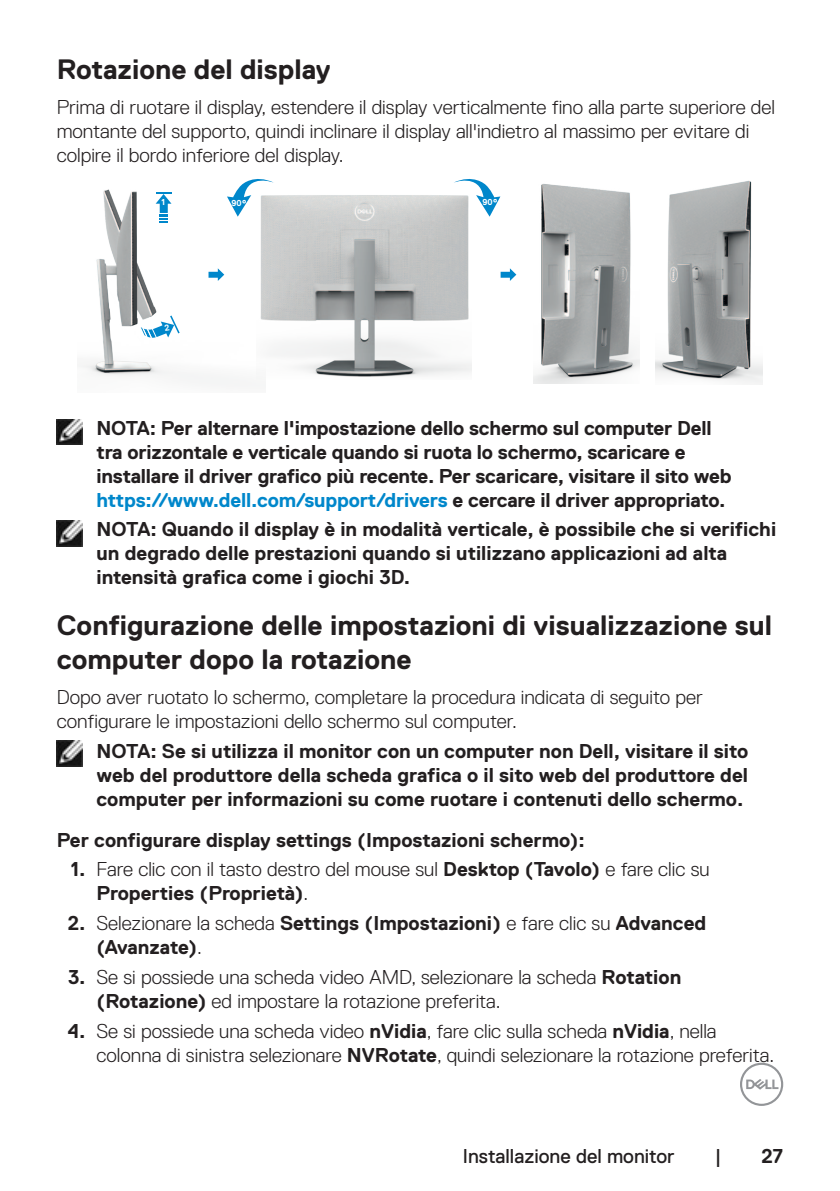
<style>
.page{position:relative;width:840px;height:1191px;background:#fff}
.page>*{position:absolute;margin:0;border:0;box-sizing:border-box;transform-origin:0 0}
.Head2{font:700 28px/33.6px "Dell Replica";color:#231f20}
.Number_List-Sub{font:700 20px/24px "Dell Replica";letter-spacing:-.01em;color:#231f20}
.Number_List-Sub-2{font:300 20px/24px "Dell Replica";color:#231f20}
.Paragraph{font:300 20px/24px "Dell Replica";color:#231f20}
.Paragraph-2{font:700 20px "Dell Replica";color:#231f20}
.t1{font:20px "Dell Replica";color:#231f20}
.t2{font:700 8.6px "Dell Replica";color:#fff}
.s1{color:#0087cb}
.s2{font-weight:700}
.s3{font-weight:300}
</style>
<div class="page">
<svg style="left:740px;top:1062px;width:42px;height:44px"></svg>
<svg style="left:240px;top:179px;width:34px;height:7px"></svg>
<svg style="left:454px;top:179px;width:46px;height:38px"></svg>
<svg style="left:500px;top:268px;width:16px;height:13px"></svg>
<img style="left:265px;top:191px;width:206px;height:186px">
<img style="left:533px;top:184px;width:106px;height:199px">
<img style="left:655px;top:181px;width:106px;height:203px">
<img style="left:79px;top:186px;width:186px;height:200px">
<img style="left:57px;top:419px;width:25px;height:25px">
<img style="left:57px;top:521px;width:25px;height:25px">
<img style="left:57px;top:740px;width:25px;height:26px">
<svg style="left:141px;top:315px;width:38px;height:23px"></svg>
<p class="Head2" style="left:57px;top:52px;width:275px">Rotazione del display</p>
<p class="Paragraph" style="left:57px;top:95px;width:719px">Prima di ruotare il display, estendere il display verticalmente fino alla parte superiore del montante del supporto, quindi inclinare il display all'indietro al massimo per evitare di colpire il bordo inferiore del display.</p>
<p class="t2" style="left:161px;top:198px;width:5px">1</p>
<p class="t2" style="left:231px;top:198px;width:17px">90°</p>
<p class="t2" style="left:482px;top:197px;width:17px">90°</p>
<p class="Number_List-Sub" style="left:96px;top:416px;width:636px">NOTA: Per alternare l'impostazione dello schermo sul computer Dell tra orizzontale e verticale quando si ruota lo schermo, scaricare e installare il driver grafico più recente. Per scaricare, visitare il sito web <span class="s1">https://www.dell.com/support/drivers</span> e cercare il driver appropriato.</p>
<p class="Number_List-Sub" style="left:96px;top:517px;width:681px">NOTA: Quando il display è in modalità verticale, è possibile che si verifichi un degrado delle prestazioni quando si utilizzano applicazioni ad alta intensità grafica come i giochi 3D.</p>
<p class="Head2" style="left:57px;top:609px;width:716px">Configurazione delle impostazioni di visualizzazione sul computer dopo la rotazione</p>
<p class="Paragraph" style="left:57px;top:685px;width:647px">Dopo aver ruotato lo schermo, completare la procedura indicata di seguito per configurare le impostazioni dello schermo sul computer.</p>
<p class="Number_List-Sub" style="left:96px;top:739px;width:653px;text-align:justify">NOTA: Se si utilizza il monitor con un computer non Dell, visitare il sito web del produttore della scheda grafica o il sito web del produttore del computer per informazioni su come ruotare i contenuti dello schermo.</p>
<p class="Paragraph-2" style="left:57px;top:828px;width:529px">Per configurare display settings (Impostazioni schermo):</p>
<p class="Number_List-Sub-2" style="left:96px;top:857px;width:614px;text-indent:-26px"><span class="s2">1.</span> Fare clic con il tasto destro del mouse sul <span class="s2">Desktop (Tavolo)</span> e fare clic su<br><span class="s2">Properties (Proprietà)</span>.</p>
<p class="Number_List-Sub" style="left:96px;top:911px;width:611px;text-indent:-29px">2. <span class="s3">Selezionare la scheda</span> Settings (Impostazioni) <span class="s3">e fare clic su</span> Advanced (Avanzate)<span class="s3">.</span></p>
<p class="Number_List-Sub-2" style="left:96px;top:965px;width:586px;text-indent:-28px"><span class="s2">3.</span> Se si possiede una scheda video AMD, selezionare la scheda <span class="s2">Rotation (Rotazione)</span> ed impostare la rotazione preferita.</p>
<p class="Number_List-Sub-2" style="left:96px;top:1018px;width:678px;text-indent:-29px"><span class="s2">4.</span> Se si possiede una scheda video <span class="s2">nVidia</span>, fare clic sulla scheda <span class="s2">nVidia</span>, nella colonna di sinistra selezionare <span class="s2">NVRotate</span>, quindi selezionare la rotazione preferita.</p>
<p class="t1" style="left:462px;top:1144px;width:213px">Installazione del monitor</p>
<p class="t1" style="left:714px;top:1144px;width:8px">|</p>
<p class="Number_List-Sub" style="left:761px;top:1143px;width:23px">27</p>
</div>
